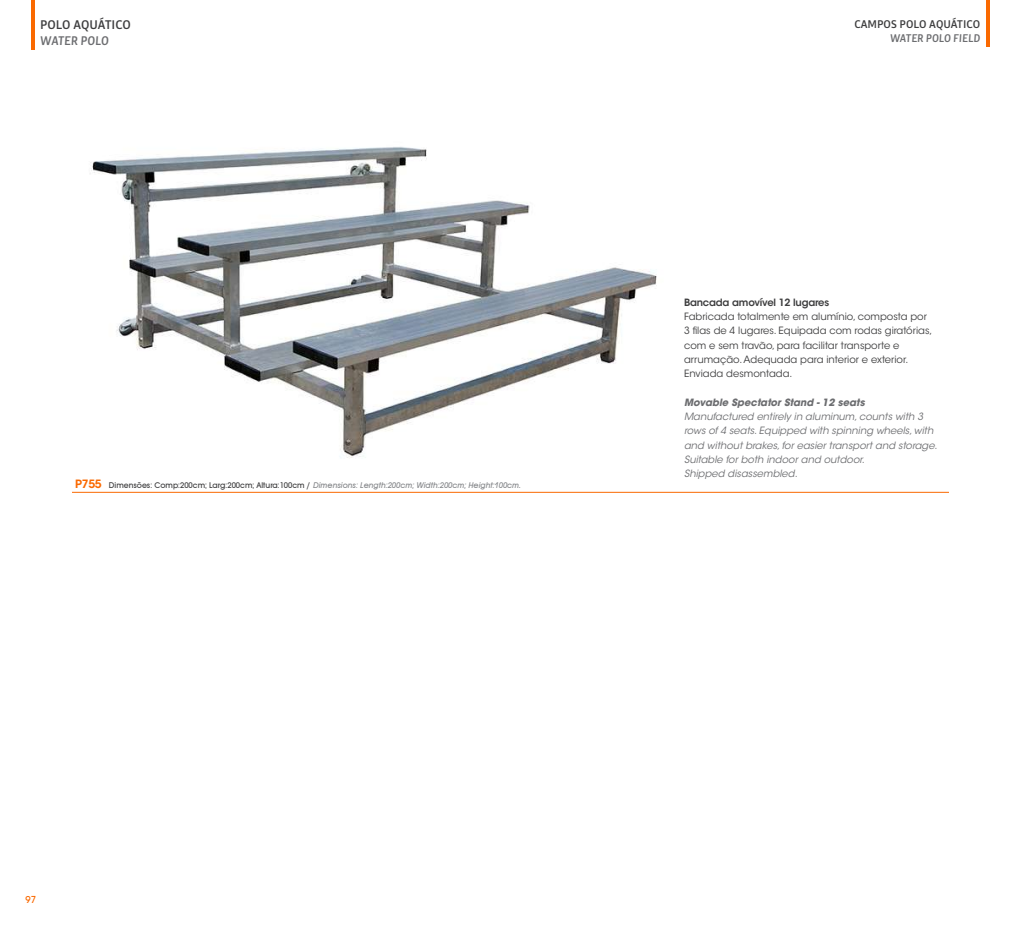
<style>
.page{position:relative;width:1021px;height:936px;background:#fff}
.page>*{position:absolute;margin:0;border:0;box-sizing:border-box;transform-origin:0 0}
.t1{font:500 13.5px "Bulo";color:#3e3e3f}
.t2{font:italic 500 13.5px "Bulo";color:#6c6d70}
.t3{font:500 12px "Bulo";color:#3e3e3f}
.t4{font:italic 500 12px "Bulo";color:#6c6d70}
.t5{font:10.5px "Avant Garde Md ITCTT";color:#fa6900}
.t6{font:italic 10.05px/14.2px "ITC Avant Garde Std";color:#6c6d70}
.t7{font:10.05px/14.2px "ITC Avant Garde Std";color:#3e3e3f}
.t8{font:italic 700 10.05px "ITC Avant Garde Std";color:#6c6d70}
.t9{font:600 10.05px "ITC Avant Garde Std";letter-spacing:-.02em;color:#3e3e3f}
.t10{font:8.55px "Avant Garde Md ITCTT Oblique";color:#87898c}
.s1{font-family:"ITC Avant Garde Std";font-weight:600;font-size:11.4px;color:#fa6900}
.s2{font-family:"Avant Garde Md ITCTT";color:#3e3e3f}
</style>
<div class="page">
<img style="left:90px;top:146px;width:567px;height:312px">
<hr style="left:986px;top:0;width:3px;height:46px;background:#fa6900">
<hr style="left:31px;top:0;width:3px;height:49px;background:#fa6900">
<hr style="left:72px;top:492px;width:877px;height:1px;background:#fa6900">
<h1 class="t1" style="left:40px;top:16px;width:92px">POLO AQUÁTICO</h1>
<h1 class="t2" style="left:40px;top:32px;width:70px">WATER POLO</h1>
<p class="t10" style="left:75px;top:480px;width:447px"><span class="s1">P755</span> <span class="s2">Dimensões: Comp:200cm; Larg:200cm; Altura:100cm /</span> Dimensions: Length:200cm; Width:200cm; Height:100cm.</p>
<p class="t5" style="left:26px;top:893px;width:12px">97</p>
<p class="t3" style="left:854px;top:16px;width:127px">CAMPOS POLO AQUÁTICO</p>
<p class="t4" style="left:890px;top:31px;width:92px">WATER POLO FIELD</p>
<p class="t9" style="left:684px;top:296px;width:146px">Bancada amovível 12 lugares</p>
<p class="t7" style="left:684px;top:309px;width:250px">Fabricada totalmente em alumínio, composta por 3 filas de 4 lugares. Equipada com rodas giratórias, com e sem travão, para facilitar transporte e arrumação. Adequada para interior e exterior.<br>Enviada desmontada.</p>
<p class="t8" style="left:684px;top:395px;width:182px">Movable Spectator Stand - 12 seats</p>
<p class="t6" style="left:684px;top:409px;width:255px">Manufactured entirely in aluminum, counts with 3 rows of 4 seats. Equipped with spinning wheels, with and without brakes, for easier transport and storage.<br>Suitable for both indoor and outdoor.<br>Shipped disassembled.</p>
</div>
